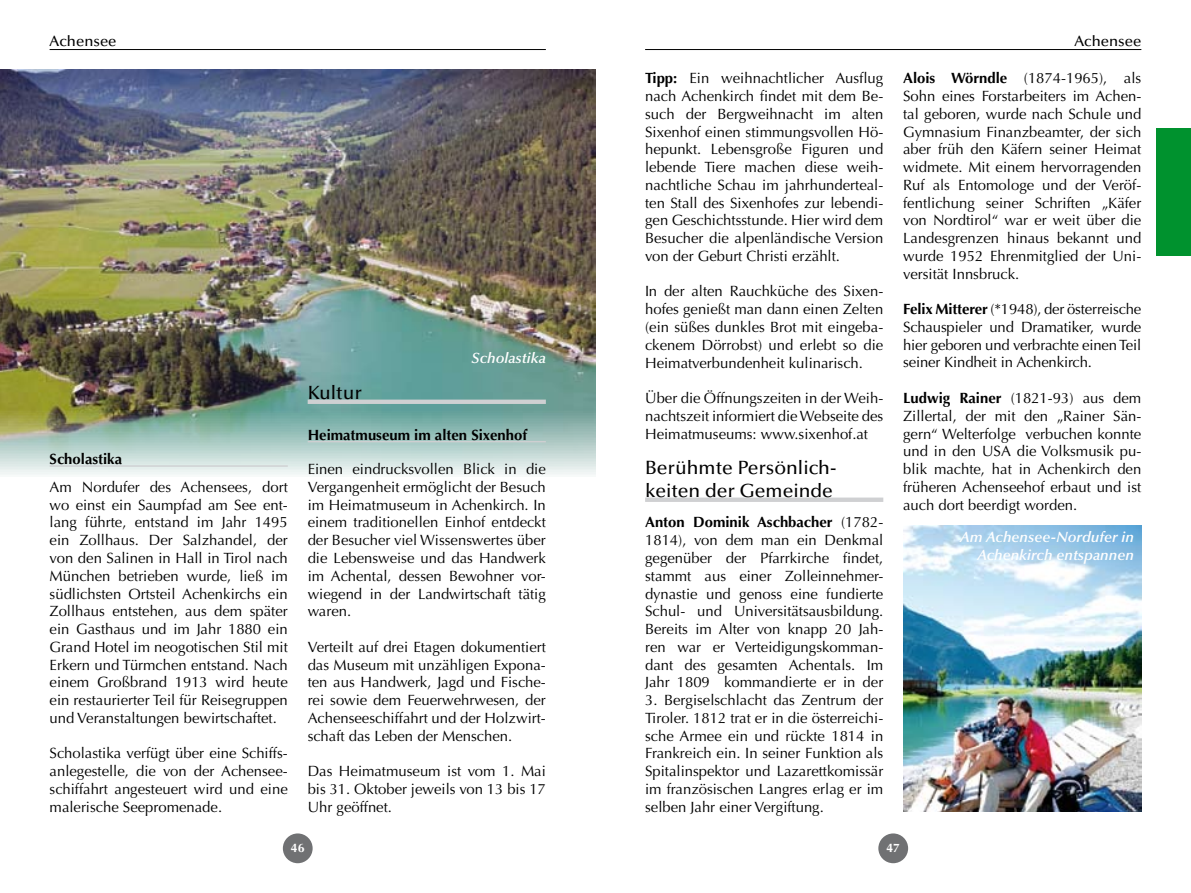
<style>
.page{position:relative;width:1191px;height:893px;background:#fff}
.page>*{position:absolute;margin:0;border:0;box-sizing:border-box;transform-origin:0 0}
.t1{font:500 19.25px/22.8px "Optima LT Std";color:#000}
.t2{font:14.88px/17.7px "Optima LT Std";color:#000;text-align:justify}
.t3{font:italic 600 14.88px/17.7px "Optima LT Std";color:#fff;text-align:right}
.t4{font:700 14.88px "Optima LT Std";color:#000}
.t5{font:500 14.88px "Optima LT Std";color:#000}
.t6{font:700 12.25px "Optima LT Std";color:#fff}
.s1{font-weight:700}
</style>
<div class="page">
<div style="left:283px;top:833px;width:30px;height:30px;background:#707173;border-radius:50%"></div>
<hr style="left:50px;top:49px;width:496px;height:1px;background:#000">
<hr style="left:645px;top:49px;width:496px;height:1px;background:#000">
<div style="left:878px;top:833px;width:30px;height:30px;background:#707173;border-radius:50%"></div>
<div style="left:1156px;top:128px;width:35px;height:127px;background:#00922e"></div>
<hr style="left:645px;top:498px;width:238px;height:4px;background:#cfd0d2">
<img style="left:0;top:69px;width:595px;height:406px">
<hr style="left:50px;top:465px;width:238px;height:2px;background:#cfd0d2">
<hr style="left:308px;top:400px;width:238px;height:4px;background:#cfd0d2">
<hr style="left:308px;top:441px;width:238px;height:1px;background:#cfd0d2">
<img style="left:903px;top:525px;width:238px;height:287px">
<p class="t5" style="left:50px;top:32px;width:68px">Achensee</p>
<p class="t5" style="left:1074px;top:32px;width:68px">Achensee</p>
<p class="t4" style="left:50px;top:451px;width:74px">Scholastika</p>
<p class="t2" style="left:50px;top:478px;width:240px">Am Nordufer des Achensees, dort wo einst ein Saumpfad am See ent&shy;lang führte, entstand im Jahr 1495 ein Zollhaus. Der Salzhandel, der von den Salinen in Hall in Tirol nach München betrieben wurde, ließ im südlichsten Ortsteil Achenkirchs ein Zollhaus entstehen, aus dem später ein Gasthaus und im Jahr 1880 ein Grand Hotel im neogotischen Stil mit Erkern und Türmchen entstand. Nach einem Großbrand 1913 wird heute ein restaurierter Teil für Reisegruppen und Veranstaltungen bewirtschaftet.</p>
<p class="t2" style="left:50px;top:745px;width:240px">Scholastika verfügt über eine Schiffs&shy;anlegestelle, die von der Achensee&shy;schiffahrt angesteuert wird und eine malerische Seepromenade.</p>
<p class="t3" style="left:471px;top:349px;width:76px">Scholastika</p>
<p class="t1" style="left:308px;top:381px;width:56px">Kultur</p>
<p class="t4" style="left:308px;top:426px;width:221px">Heimatmuseum im alten Sixenhof</p>
<p class="t2" style="left:308px;top:460px;width:240px">Einen eindrucksvollen Blick in die Vergangenheit ermöglicht der Besuch im Heimatmuseum in Achenkirch. In einem traditionellen Einhof entdeckt der Besucher viel Wissenswertes über die Lebensweise und das Handwerk im Achental, dessen Bewohner vor&shy;wiegend in der Landwirtschaft tätig waren.</p>
<p class="t2" style="left:308px;top:638px;width:240px">Verteilt auf drei Etagen dokumentiert das Museum mit unzähligen Expona&shy;ten aus Handwerk, Jagd und Fische&shy;rei sowie dem Feuerwehrwesen, der Achenseeschiffahrt und der Holzwirt&shy;schaft das Leben der Menschen.</p>
<p class="t2" style="left:308px;top:762px;width:240px">Das Heimatmuseum ist vom 1. Mai bis 31. Oktober jeweils von 13 bis 17<br>Uhr geöffnet.</p>
<p class="t6" style="left:291px;top:841px;width:15px">46</p>
<p class="t2" style="left:645px;top:70px;width:240px"><span class="s1">Tipp:</span> Ein weihnachtlicher Ausflug nach Achenkirch findet mit dem Be&shy;such der Bergweihnacht im alten Sixenhof einen stimmungsvollen Hö&shy;hepunkt. Lebensgroße Figuren und lebende Tiere machen diese weih&shy;nachtliche Schau im jahrhunderteal&shy;ten Stall des Sixenhofes zur lebendi&shy;gen Geschichtsstunde. Hier wird dem Besucher die alpenländische Version von der Geburt Christi erzählt.</p>
<p class="t2" style="left:645px;top:283px;width:240px">In der alten Rauchküche des Sixen&shy;hofes genießt man dann einen Zelten (ein süßes dunkles Brot mit eingeba&shy;ckenem Dörrobst) und erlebt so die Heimatverbundenheit kulinarisch.</p>
<p class="t2" style="left:645px;top:389px;width:240px">Über die Öffnungszeiten in der Weih&shy;nachtszeit informiert die Webseite des Heimatmuseums: www.sixenhof.at</p>
<p class="t1" style="left:645px;top:456px;width:193px">Berühmte Persönlich&shy;keiten der Gemeinde</p>
<p class="t2" style="left:645px;top:514px;width:240px"><span class="s1">Anton Dominik Aschbacher</span> (1782- 1814), von dem man ein Denkmal gegenüber der Pfarrkirche findet, stammt aus einer Zolleinnehmer&shy;dynastie und genoss eine fundierte Schul- und Universitätsausbildung.<br>Bereits im Alter von knapp 20 Jah&shy;ren war er Verteidigungskomman&shy;dant des gesamten Achentals. Im Jahr 1809 kommandierte er in der</p>
<p class="t2" style="left:645px;top:691px;width:240px">3. Bergiselschlacht das Zentrum der Tiroler. 1812 trat er in die österreichi&shy;sche Armee ein und rückte 1814 in Frankreich ein. In seiner Funktion als Spitalinspektor und Lazarettkomissär im französischen Langres erlag er im selben Jahr einer Vergiftung.</p>
<p class="t2" style="left:903px;top:70px;width:240px"><span class="s1">Alois Wörndle</span> (1874-1965), als Sohn eines Forstarbeiters im Achen&shy;tal geboren, wurde nach Schule und Gymnasium Finanzbeamter, der sich aber früh den Käfern seiner Heimat widmete. Mit einem hervorragenden Ruf als Entomologe und der Veröf&shy;fentlichung seiner Schriften „Käfer von Nordtirol“ war er weit über die Landesgrenzen hinaus bekannt und wurde 1952 Ehrenmitglied der Uni&shy;versität Innsbruck.</p>
<p class="t2" style="left:903px;top:301px;width:240px"><span class="s1">Felix Mitterer</span> (*1948), der österreische Schauspieler und Dramatiker, wurde hier geboren und verbrachte einen Teil seiner Kindheit in Achenkirch.</p>
<p class="t2" style="left:903px;top:389px;width:240px"><span class="s1">Ludwig Rainer</span> (1821-93) aus dem Zillertal, der mit den „Rainer Sän&shy;gern“ Welterfolge verbuchen konnte und in den USA die Volksmusik pu&shy;blik machte, hat in Achenkirch den früheren Achenseehof erbaut und ist auch dort beerdigt worden.</p>
<p class="t3" style="left:960px;top:528px;width:175px">Am Achensee-Nordufer in<br>Achenkirch entspannen</p>
<p class="t6" style="left:886px;top:841px;width:15px">47</p>
</div>
